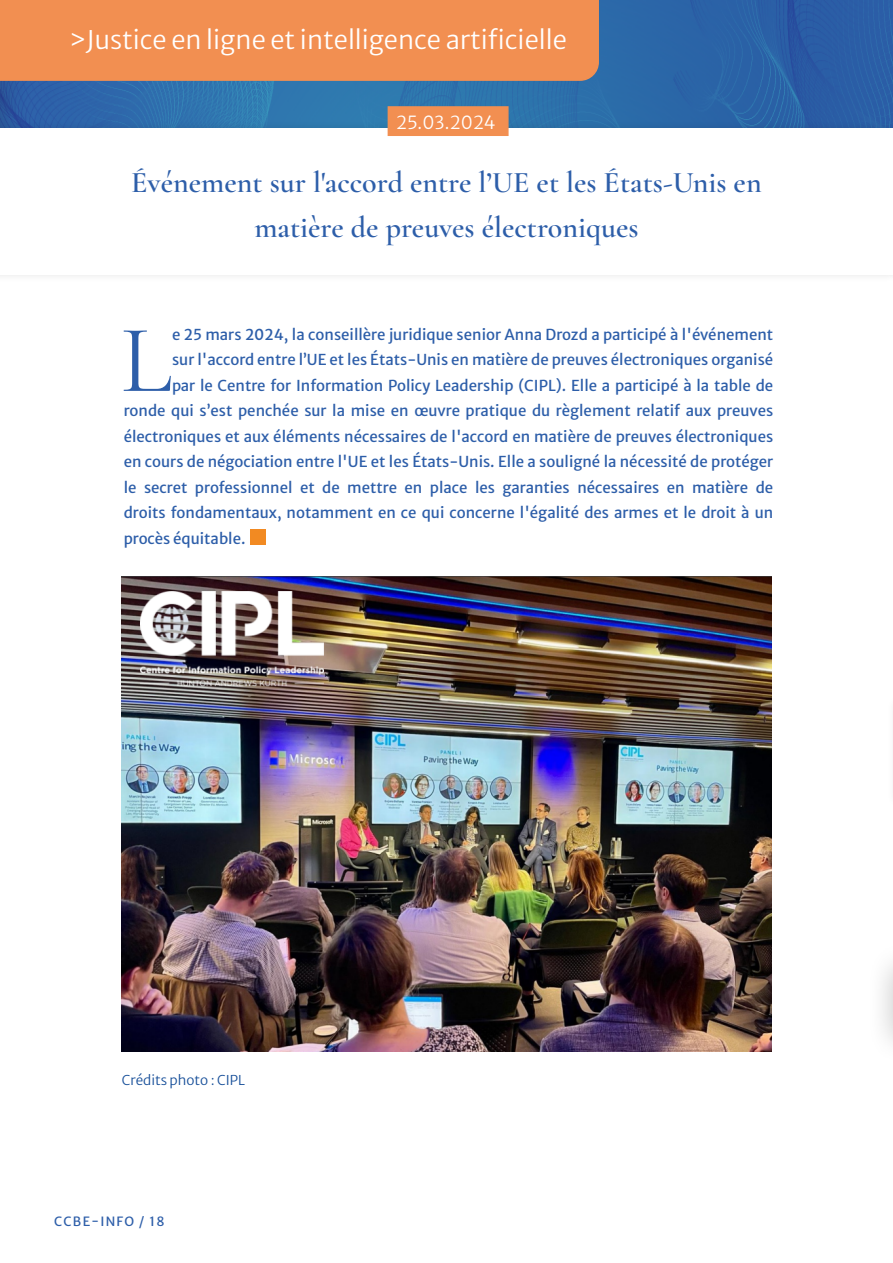
<style>
.page{position:relative;width:893px;height:1263px;background:#fff}
.page>*{position:absolute;margin:0;border:0;box-sizing:border-box;transform-origin:0 0}
.t1{font:96.6px "Cormorant Garamond";color:#2d5ea9}
.t2{font:600 30px/45px "Cormorant Garamond";color:#2d5ea9;text-align:center}
.t3{font:25.5px "Merriweather Sans";color:#fff}
.t4{font:18px "Merriweather Sans";color:#fff}
.t5{font:15px "Merriweather Sans";color:#2d5ea9}
.t6{font:13.5px "Merriweather Sans";color:#174f99}
.t7{font:12.75px "Merriweather Sans";letter-spacing:.105em;color:#2d5ea9}
</style>
<div class="page">
<div style="left:866px;top:939px;width:27px;height:127px;background:#000;opacity:.25"></div>
<img style="left:0;top:0;width:893px;height:120px">
<div style="left:0;top:120px;width:893px;height:163px;background:#000;opacity:.1"></div>
<div style="left:0;top:128px;width:893px;height:147px;background:#fff"></div>
<div style="left:388px;top:106px;width:121px;height:30px;background:#f28f51;border:2px solid #f28f51"></div>
<div style="left:251px;top:529px;width:15px;height:15px;background:#f28a22"></div>
<div style="left:0;top:0;width:599px;height:81px;background:#f28f51"></div>
<img style="left:122px;top:577px;width:649px;height:474px">
<h3 class="t3" style="left:69px;top:18px;width:499px">&gt;Justice en ligne et intelligence artificielle</h3>
<p class="t4" style="left:396px;top:106px;width:101px">25.03.2024</p>
<h2 class="t2" style="left:131px;top:160px;width:632px">Événement sur l'accord entre l’UE et les États-Unis en matière de preuves électroniques</h2>
<h1 class="t1" style="left:121px;top:301px;width:53px">L</h1>
<p class="t5" style="left:172px;top:321px;width:603px">e 25 mars 2024, la conseillère juridique senior Anna Drozd a participé à l'événement</p>
<p class="t5" style="left:172px;top:347px;width:603px">sur l'accord entre l’UE et les États-Unis en matière de preuves électroniques organisé</p>
<p class="t5" style="left:172px;top:372px;width:603px">par le Centre for Information Policy Leadership (CIPL). Elle a participé à la table de</p>
<p class="t5" style="left:124px;top:398px;width:651px">ronde qui s’est penchée sur la mise en œuvre pratique du règlement relatif aux preuves</p>
<p class="t5" style="left:124px;top:423px;width:651px">électroniques et aux éléments nécessaires de l'accord en matière de preuves électroniques</p>
<p class="t5" style="left:124px;top:449px;width:651px">en cours de négociation entre l'UE et les États-Unis. Elle a souligné la nécessité de protéger</p>
<p class="t5" style="left:124px;top:474px;width:651px">le secret professionnel et de mettre en place les garanties nécessaires en matière de</p>
<p class="t5" style="left:124px;top:500px;width:651px">droits fondamentaux, notamment en ce qui concerne l'égalité des armes et le droit à un</p>
<p class="t5" style="left:124px;top:525px;width:123px">procès équitable.</p>
<p class="t6" style="left:122px;top:1069px;width:125px">Crédits photo : CIPL</p>
<p class="t7" style="left:54px;top:1210px;width:112px">CCBE-INFO / 18</p>
</div>
